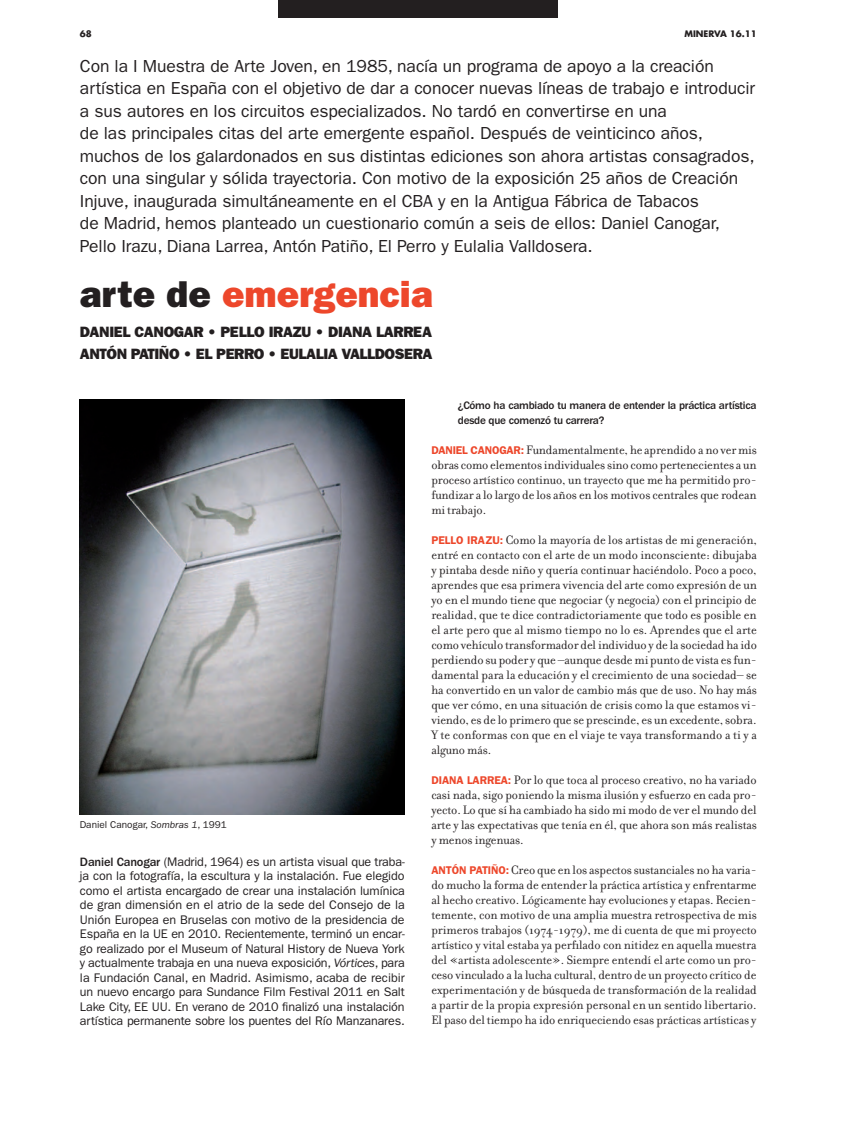
<style>
.page{position:relative;width:850px;height:1134px;background:#fff}
.page>*{position:absolute;margin:0;border:0;box-sizing:border-box;transform-origin:0 0}
.t1{font:37.5px "ITC Franklin Gothic Std Hvy";color:#ed472b}
.t2{font:17.5px/22.5px "ITC Franklin Gothic Std";letter-spacing:-.005em;color:#231f20}
.t3{font:15px/22.5px "ITC Franklin Gothic Std Hvy";letter-spacing:-.03em;color:#231f20}
.t4{font:13.12px/15px "Filosofia";letter-spacing:-.01em;color:#231f20;text-align:justify}
.t5{font:12.5px/14.5px "ITC Franklin Gothic Std";letter-spacing:-.01em;color:#231f20;text-align:justify}
.t6{font:500 11.25px/15px "ITC Franklin Gothic Std";letter-spacing:-.02em;color:#231f20}
.t7{font:10px "ITC Franklin Gothic Std";color:#231f20}
.t8{font:700 8.75px "Futura";color:#231f20}
.s1{color:#231f20}
.s2{font-style:italic}
.s3{font-weight:500}
.s4{font-family:"ITC Franklin Gothic Std";font-weight:600;font-size:11.25px;color:#ed472b}
</style>
<div class="page">
<div style="left:278px;top:0;width:280px;height:18px;background:#231f20"></div>
<img style="left:80px;top:400px;width:325px;height:414px">
<p class="t8" style="left:80px;top:28px;width:13px">68</p>
<p class="t8" style="left:685px;top:28px;width:74px">MINERVA 16.11</p>
<p class="t2" style="left:80px;top:54px;width:677px">Con la I Muestra de Arte Joven, en 1985, nacía un programa de apoyo a la creación artística en España con el objetivo de dar a conocer nuevas líneas de trabajo e introducir a sus autores en los circuitos especializados. No tardó en convertirse en una<br>de las principales citas del arte emergente español. Después de veinticinco años, muchos de los galardonados en sus distintas ediciones son ahora artistas consagrados, con una singular y sólida trayectoria. Con motivo de la exposición 25 años de Creación Injuve, inaugurada simultáneamente en el CBA y en la Antigua Fábrica de Tabacos<br>de Madrid, hemos planteado un cuestionario común a seis de ellos: Daniel Canogar, Pello Irazu, Diana Larrea, Antón Patiño, El Perro y Eulalia Valldosera.</p>
<h1 class="t1" style="left:80px;top:272px;width:354px"><span class="s1">arte de</span> emergencia</h1>
<p class="t3" style="left:80px;top:320px;width:354px">DANIEL CANOGAR • PELLO IRAZU • DIANA LARREA<br>ANTÓN PATIÑO • EL PERRO • EULALIA VALLDOSERA</p>
<p class="t7" style="left:80px;top:819px;width:149px">Daniel Canogar, <span class="s2">Sombras 1</span>, 1991</p>
<p class="t5" style="left:80px;top:854px;width:327px"><span class="s3">Daniel Canogar</span> (Madrid, 1964) es un artista visual que traba&shy;ja con la fotografía, la escultura y la instalación. Fue elegido como el artista encargado de crear una instalación lumínica de gran dimensión en el atrio de la sede del Consejo de la Unión Europea en Bruselas con motivo de la presidencia de España en la UE en 2010. Recientemente, terminó un encar&shy;go realizado por el Museum of Natural History de Nueva York y actualmente trabaja en una nueva exposición, <span class="s2">Vórtices</span>, para la Fundación Canal, en Madrid. Asimismo, acaba de recibir un nuevo encargo para Sundance Film Festival 2011 en Salt Lake City, EE UU. En verano de 2010 finalizó una instalación artística permanente sobre los puentes del Río Manzanares.</p>
<p class="t6" style="left:458px;top:398px;width:300px">¿Cómo ha cambiado tu manera de entender la práctica artística desde que comenzó tu carrera?</p>
<p class="t4" style="left:431px;top:443px;width:327px"><span class="s4">DANIEL CANOGAR:</span> Fundamentalmente, he aprendido a no ver mis obras como elementos individuales sino como pertenecientes a un proceso artístico continuo, un trayecto que me ha permitido pro&shy;fundizar a lo largo de los años en los motivos centrales que rodean mi trabajo.</p>
<p class="t4" style="left:431px;top:533px;width:327px"><span class="s4">PELLO IRAZU:</span> Como la mayoría de los artistas de mi generación, entré en contacto con el arte de un modo inconsciente: dibujaba y pintaba desde niño y quería continuar haciéndolo. Poco a poco, aprendes que esa primera vivencia del arte como expresión de un yo en el mundo tiene que negociar (y negocia) con el principio de realidad, que te dice contradictoriamente que todo es posible en el arte pero que al mismo tiempo no lo es. Aprendes que el arte como vehículo transformador del individuo y de la sociedad ha ido perdiendo su poder y que –aunque desde mi punto de vista es fun&shy;damental para la educación y el crecimiento de una sociedad– se ha convertido en un valor de cambio más que de uso. No hay más que ver cómo, en una situación de crisis como la que estamos vi&shy;viendo, es de lo primero que se prescinde, es un excedente, sobra.<br>Y te conformas con que en el viaje te vaya transformando a ti y a alguno más.</p>
<p class="t4" style="left:431px;top:773px;width:327px"><span class="s4">DIANA LARREA:</span> Por lo que toca al proceso creativo, no ha variado casi nada, sigo poniendo la misma ilusión y esfuerzo en cada pro&shy;yecto. Lo que sí ha cambiado ha sido mi modo de ver el mundo del arte y las expectativas que tenía en él, que ahora son más realistas y menos ingenuas.</p>
<p class="t4" style="left:431px;top:863px;width:327px"><span class="s4">ANTÓN PATIÑO:</span> Creo que en los aspectos sustanciales no ha varia&shy;do mucho la forma de entender la práctica artística y enfrentarme al hecho creativo. Lógicamente hay evoluciones y etapas. Recien&shy;temente, con motivo de una amplia muestra retrospectiva de mis primeros trabajos (1974-1979), me di cuenta de que mi proyecto artístico y vital estaba ya perfilado con nitidez en aquella muestra del «artista adolescente». Siempre entendí el arte como un pro&shy;ceso vinculado a la lucha cultural, dentro de un proyecto crítico de experimentación y de búsqueda de transformación de la realidad a partir de la propia expresión personal en un sentido libertario.<br>El paso del tiempo ha ido enriqueciendo esas prácticas artísticas y</p>
</div>
